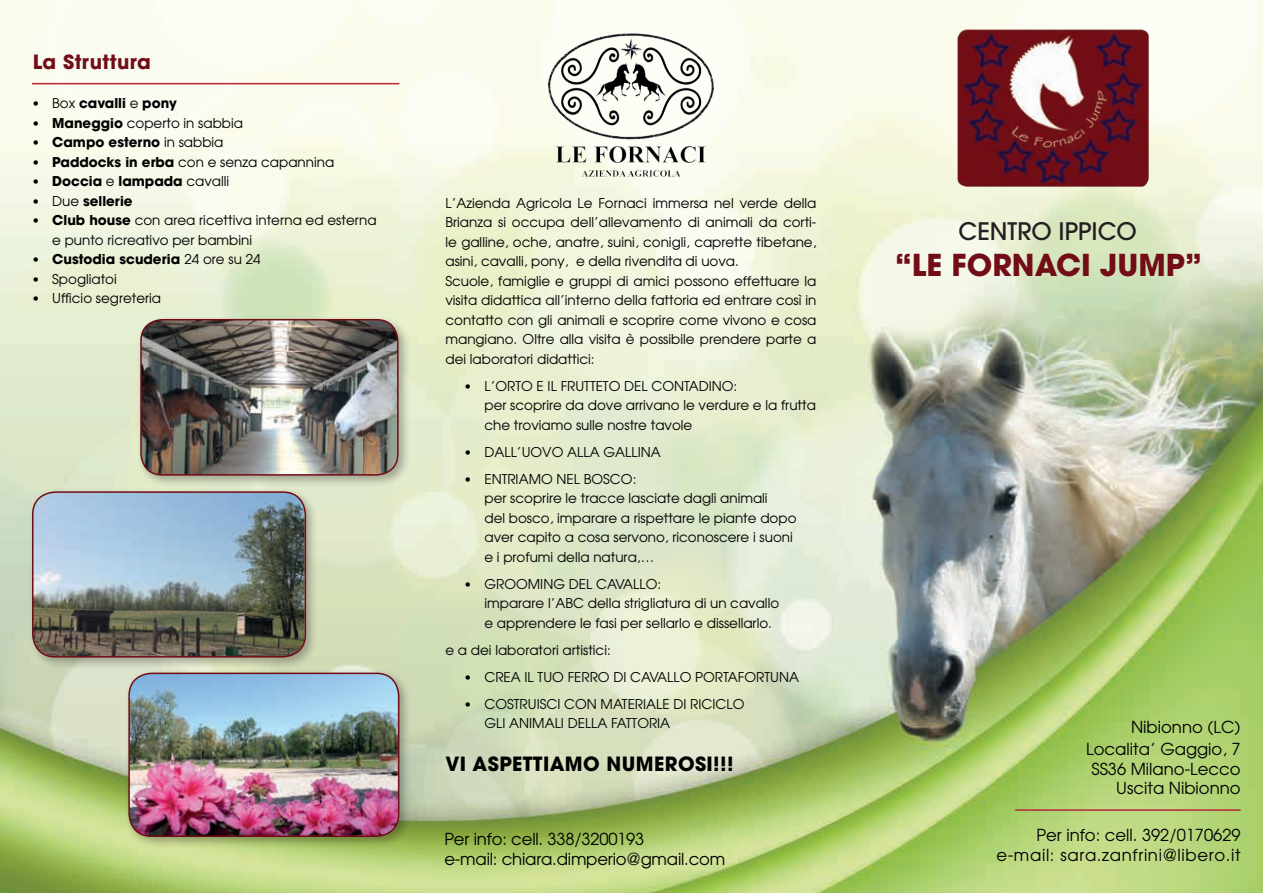
<style>
.page{position:relative;width:1263px;height:893px;background:#fff}
.page>*{position:absolute;margin:0;border:0;box-sizing:border-box;transform-origin:0 0}
.t1{font:700 30px "Avant Garde";color:#720c16}
.t2{font:500 24px "Avant Garde";color:#231f20}
.t3{font:700 19.5px "Avant Garde";letter-spacing:.02em;color:#000}
.t4{font:700 19.5px "Avant Garde";letter-spacing:.02em;color:#720c16}
.t5{font:16.5px "Avant Garde";color:#000}
.t6{font:16.5px "Avant Garde";letter-spacing:.04em;color:#000}
.t7{font:13.5px/19.5px "Avant Garde";color:#000;text-align:justify}
.t8{font:700 13.5px "Avant Garde";color:#000}
.s1{font-family:"DIN Cond Medium Alternate";font-weight:400}
.s2{font-weight:400}
.s3{font-family:"DIN Cond Medium Alternate"}
.s4{font-weight:700}
</style>
<div class="page">
<img style="left:0;top:0;width:1263px;height:893px">
<img style="left:947px;top:26px;width:211px;height:206px">
<hr style="left:1015px;top:809px;width:226px;height:2px;background:#b72837">
<img style="left:531px;top:14px;width:203px;height:191px">
<div style="left:136px;top:315px;width:275px;height:173px;background:#231f20;opacity:.33"></div>
<img style="left:141px;top:320px;width:256px;height:155px">
<div style="left:140px;top:319px;width:259px;height:157px;border:2px solid #720c16;border-radius:21px"></div>
<div style="left:28px;top:487px;width:291px;height:183px;background:#231f20;opacity:.33"></div>
<img style="left:33px;top:492px;width:272px;height:165px">
<div style="left:32px;top:491px;width:274px;height:167px;border:2px solid #720c16;border-radius:22px"></div>
<div style="left:124px;top:669px;width:288px;height:180px;background:#231f20;opacity:.33"></div>
<img style="left:129px;top:673px;width:269px;height:163px">
<div style="left:128px;top:673px;width:271px;height:164px;border:2px solid #720c16;border-radius:22px"></div>
<hr style="left:32px;top:83px;width:367px;height:1px;background:#b72837">
<p class="t4" style="left:33px;top:50px;width:120px">La Struttura</p>
<p class="t8" style="left:33px;top:95px;width:146px"><span class="s1">•</span> <span class="s2">Box</span> cavalli <span class="s2">e</span> pony</p>
<p class="t7" style="left:33px;top:113px;width:212px"><span class="s3">•</span> <span class="s4">Maneggio</span> coperto in sabbia</p>
<p class="t8" style="left:33px;top:134px;width:192px"><span class="s1">•</span> Campo esterno <span class="s2">in sabbia</span></p>
<p class="t7" style="left:33px;top:152px;width:303px"><span class="s3">•</span> <span class="s4">Paddocks in erba</span> con e senza capannina</p>
<p class="t8" style="left:33px;top:173px;width:198px"><span class="s1">•</span> Doccia <span class="s2">e</span> lampada <span class="s2">cavalli</span></p>
<p class="t8" style="left:33px;top:192px;width:101px"><span class="s1">•</span> <span class="s2">Due</span> sellerie</p>
<p class="t7" style="left:33px;top:210px;width:345px"><span class="s3">•</span> <span class="s4">Club house</span> con area ricettiva interna ed esterna</p>
<p class="t7" style="left:52px;top:230px;width:201px">e punto ricreativo per bambini</p>
<p class="t8" style="left:33px;top:251px;width:229px"><span class="s1">•</span> Custodia scuderia <span class="s2">24 ore su 24</span></p>
<p class="t7" style="left:33px;top:269px;width:86px"><span class="s3">•</span> Spogliatoi</p>
<p class="t7" style="left:33px;top:288px;width:130px"><span class="s3">•</span> Ufficio segreteria</p>
<p class="t7" style="left:445px;top:193px;width:372px">L’Azienda Agricola Le Fornaci immersa nel verde della Brianza si occupa dell’allevamento di animali da corti&shy;le galline, oche, anatre, suini, conigli, caprette tibetane, asini, cavalli, pony, e della rivendita di uova.</p>
<p class="t7" style="left:445px;top:271px;width:373px">Scuole, famiglie e gruppi di amici possono effettuare la visita didattica all’interno della fattoria ed entrare così in contatto con gli animali e scoprire come vivono e cosa mangiano. Oltre alla visita è possibile prendere parte a dei laboratori didattici:</p>
<p class="t7" style="left:465px;top:376px;width:274px"><span class="s3">•</span> L’ORTO E IL FRUTTETO DEL CONTADINO:</p>
<p class="t7" style="left:484px;top:395px;width:333px">per scoprire da dove arrivano le verdure e la frutta</p>
<p class="t7" style="left:484px;top:415px;width:209px">che troviamo sulle nostre tavole</p>
<p class="t7" style="left:465px;top:442px;width:197px"><span class="s3">•</span> DALL’UOVO ALLA GALLINA</p>
<p class="t7" style="left:465px;top:469px;width:173px"><span class="s3">•</span> ENTRIAMO NEL BOSCO:</p>
<p class="t7" style="left:484px;top:488px;width:285px">per scoprire le tracce lasciate dagli animali</p>
<p class="t7" style="left:484px;top:508px;width:314px">del bosco, imparare a rispettare le piante dopo</p>
<p class="t7" style="left:484px;top:527px;width:310px">aver capito a cosa servono, riconoscere i suoni</p>
<p class="t7" style="left:484px;top:547px;width:171px">e i profumi della natura,…</p>
<p class="t7" style="left:465px;top:574px;width:198px"><span class="s3">•</span> GROOMING DEL CAVALLO:</p>
<p class="t7" style="left:484px;top:593px;width:296px">imparare l’ABC della strigliatura di un cavallo</p>
<p class="t7" style="left:484px;top:613px;width:289px">e apprendere le fasi per sellarlo e dissellarlo.</p>
<p class="t7" style="left:445px;top:640px;width:167px">e a dei laboratori artistici:</p>
<p class="t7" style="left:465px;top:667px;width:336px"><span class="s3">•</span> CREA IL TUO FERRO DI CAVALLO PORTAFORTUNA</p>
<p class="t7" style="left:465px;top:694px;width:281px"><span class="s3">•</span> COSTRUISCI CON MATERIALE DI RICICLO</p>
<p class="t7" style="left:484px;top:713px;width:187px">GLI ANIMALI DELLA FATTORIA</p>
<p class="t3" style="left:445px;top:751px;width:290px">VI ASPETTIAMO NUMEROSI!!!</p>
<p class="t5" style="left:444px;top:828px;width:201px">Per info: cell. 338/3200193</p>
<p class="t5" style="left:444px;top:848px;width:282px">e-mail: chiara.dimperio@gmail.com</p>
<p class="t2" style="left:958px;top:217px;width:180px">CENTRO IPPICO</p>
<p class="t1" style="left:895px;top:246px;width:308px">“LE FORNACI JUMP”</p>
<p class="t5" style="left:1131px;top:717px;width:111px">Nibionno (LC)</p>
<p class="t5" style="left:1086px;top:738px;width:156px">Localita’ Gaggio, 7</p>
<p class="t5" style="left:1091px;top:758px;width:151px">SS36 Milano-Lecco</p>
<p class="t5" style="left:1116px;top:778px;width:126px">Uscita Nibionno</p>
<p class="t5" style="left:1036px;top:825px;width:206px">Per info: cell. 392/0170629</p>
<p class="t6" style="left:996px;top:845px;width:246px">e-mail: sara.zanfrini@libero.it</p>
</div>
